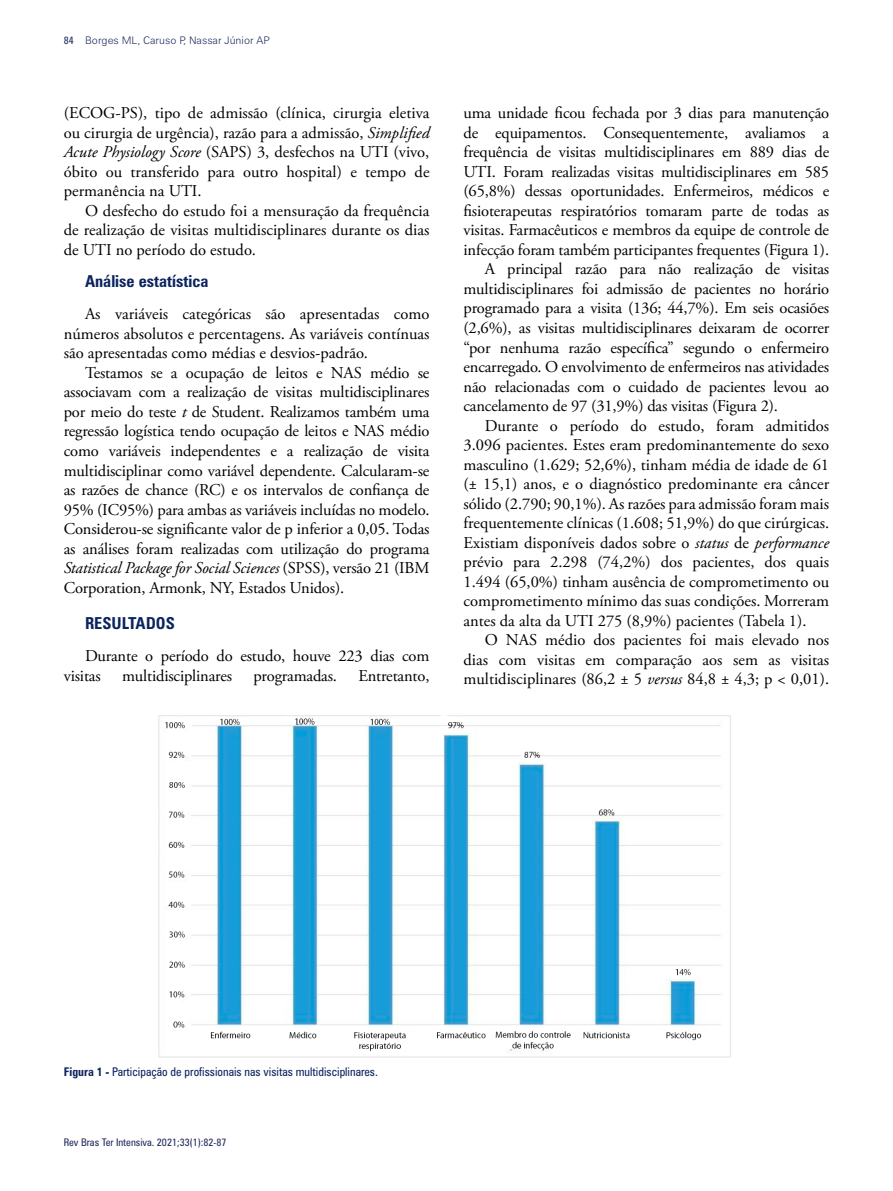
<style>
.page{position:relative;width:893px;height:1191px;background:#fff}
.page>*{position:absolute;margin:0;border:0;box-sizing:border-box;transform-origin:0 0}
.t1{font:16.5px/19.5px "Adobe Garamond Pro";letter-spacing:-.01em;color:#000;text-align:justify}
.t2{font:700 condensed 16.5px "Zurich BT";color:#0a245e}
.t3{font:condensed 12px "Zurich BT";color:#0a245e}
.t4{font:condensed 10.5px "Zurich BT";color:#202a5c}
.t5{font:300 10.5px "Zurich BT";color:#202a5c}
.s1{font-weight:400;font-stretch:condensed}
.s2{font-style:italic}
.s3{font-weight:700}
</style>
<div class="page">
<img style="left:158px;top:715px;width:573px;height:343px">
<p class="t5" style="left:64px;top:34px;width:207px"><span class="s1">84</span> Borges ML, Caruso P, Nassar Júnior AP</p>
<p class="t1" style="left:64px;top:104px;width:367px">(ECOG-PS), tipo de admissão (clínica, cirurgia eletiva ou cirurgia de urgência), razão para a admissão, <span class="s2">Simplified Acute Physiology Score</span> (SAPS) 3, desfechos na UTI (vivo, óbito ou transferido para outro hospital) e tempo de permanência na UTI.</p>
<p class="t1" style="left:64px;top:201px;width:367px;text-indent:21px">O desfecho do estudo foi a mensuração da frequência de realização de visitas multidisciplinares durante os dias de UTI no período do estudo.</p>
<p class="t2" style="left:85px;top:271px;width:125px">Análise estatística</p>
<p class="t1" style="left:64px;top:305px;width:367px;text-indent:21px">As variáveis categóricas são apresentadas como números absolutos e percentagens. As variáveis contínuas são apresentadas como médias e desvios-padrão.</p>
<p class="t1" style="left:64px;top:363px;width:367px;text-indent:21px">Testamos se a ocupação de leitos e NAS médio se associavam com a realização de visitas multidisciplinares por meio do teste <span class="s2">t</span> de Student. Realizamos também uma regressão logística tendo ocupação de leitos e NAS médio como variáveis independentes e a realização de visita multidisciplinar como variável dependente. Calcularam-se as razões de chance (RC) e os intervalos de confiança de 95% (IC95%) para ambas as variáveis incluídas no modelo.<br>Considerou-se significante valor de p inferior a 0,05. Todas as análises foram realizadas com utilização do programa <span class="s2">Statistical Package for Social Sciences</span> (SPSS), versão 21 (IBM Corporation, Armonk, NY, Estados Unidos).</p>
<p class="t2" style="left:85px;top:613px;width:91px">RESULTADOS</p>
<p class="t1" style="left:64px;top:647px;width:367px;text-indent:21px">Durante o período do estudo, houve 223 dias com visitas</p>
<p class="t1" style="left:122px;top:666px;width:112px">multidisciplinares</p>
<p class="t1" style="left:253px;top:666px;width:85px">programadas.</p>
<p class="t1" style="left:358px;top:666px;width:73px">Entretanto,</p>
<p class="t1" style="left:463px;top:104px;width:367px">uma unidade ficou fechada por 3 dias para manutenção</p>
<p class="t1" style="left:463px;top:123px;width:367px">de equipamentos. Consequentemente, avaliamos a</p>
<p class="t1" style="left:463px;top:143px;width:367px">frequência de visitas multidisciplinares em 889 dias de</p>
<p class="t1" style="left:463px;top:162px;width:367px">UTI. Foram realizadas visitas multidisciplinares em 585</p>
<p class="t1" style="left:463px;top:182px;width:367px">(65,8%) dessas oportunidades. Enfermeiros, médicos e</p>
<p class="t1" style="left:463px;top:201px;width:367px">fisioterapeutas respiratórios tomaram parte de todas as</p>
<p class="t1" style="left:463px;top:221px;width:367px">visitas. Farmacêuticos e membros da equipe de controle de</p>
<p class="t1" style="left:463px;top:240px;width:367px">infecção foram também participantes frequentes (Figura 1).</p>
<p class="t1" style="left:485px;top:260px;width:346px">A principal razão para não realização de visitas</p>
<p class="t1" style="left:463px;top:279px;width:367px">multidisciplinares foi admissão de pacientes no horário</p>
<p class="t1" style="left:463px;top:299px;width:367px">programado para a visita (136; 44,7%). Em seis ocasiões</p>
<p class="t1" style="left:463px;top:318px;width:367px">(2,6%), as visitas multidisciplinares deixaram de ocorrer</p>
<p class="t1" style="left:463px;top:338px;width:367px">“por nenhuma razão específica” segundo o enfermeiro</p>
<p class="t1" style="left:463px;top:357px;width:367px">encarregado. O envolvimento de enfermeiros nas atividades</p>
<p class="t1" style="left:463px;top:377px;width:367px">não relacionadas com o cuidado de pacientes levou ao</p>
<p class="t1" style="left:463px;top:396px;width:316px">cancelamento de 97 (31,9%) das visitas (Figura 2).</p>
<p class="t1" style="left:485px;top:416px;width:346px">Durante o período do estudo, foram admitidos</p>
<p class="t1" style="left:463px;top:436px;width:367px">3.096 pacientes. Estes eram predominantemente do sexo</p>
<p class="t1" style="left:463px;top:455px;width:367px">masculino (1.629; 52,6%), tinham média de idade de 61</p>
<p class="t1" style="left:463px;top:475px;width:367px">(± 15,1) anos, e o diagnóstico predominante era câncer</p>
<p class="t1" style="left:463px;top:494px;width:367px">sólido (2.790; 90,1%). As razões para admissão foram mais</p>
<p class="t1" style="left:463px;top:514px;width:367px">frequentemente clínicas (1.608; 51,9%) do que cirúrgicas.</p>
<p class="t1" style="left:463px;top:533px;width:367px">Existiam disponíveis dados sobre o <span class="s2">status</span> de <span class="s2">performance</span></p>
<p class="t1" style="left:463px;top:553px;width:367px">prévio para 2.298 (74,2%) dos pacientes, dos quais</p>
<p class="t1" style="left:463px;top:572px;width:367px">1.494 (65,0%) tinham ausência de comprometimento ou</p>
<p class="t1" style="left:463px;top:592px;width:367px">comprometimento mínimo das suas condições. Morreram</p>
<p class="t1" style="left:463px;top:611px;width:345px">antes da alta da UTI 275 (8,9%) pacientes (Tabela 1).</p>
<p class="t1" style="left:485px;top:631px;width:346px">O NAS médio dos pacientes foi mais elevado nos</p>
<p class="t1" style="left:463px;top:650px;width:367px">dias com visitas em comparação aos sem as visitas</p>
<p class="t1" style="left:463px;top:670px;width:367px">multidisciplinares (86,2 ± 5 <span class="s2">versus</span> 84,8 ± 4,3; p &lt; 0,01).</p>
<p class="t3" style="left:64px;top:1064px;width:316px"><span class="s3">Figura 1 -</span> Participação de profissionais nas visitas multidisciplinares.</p>
<p class="t4" style="left:64px;top:1135px;width:164px">Rev Bras Ter Intensiva. 2021;33(1):82-87</p>
</div>
